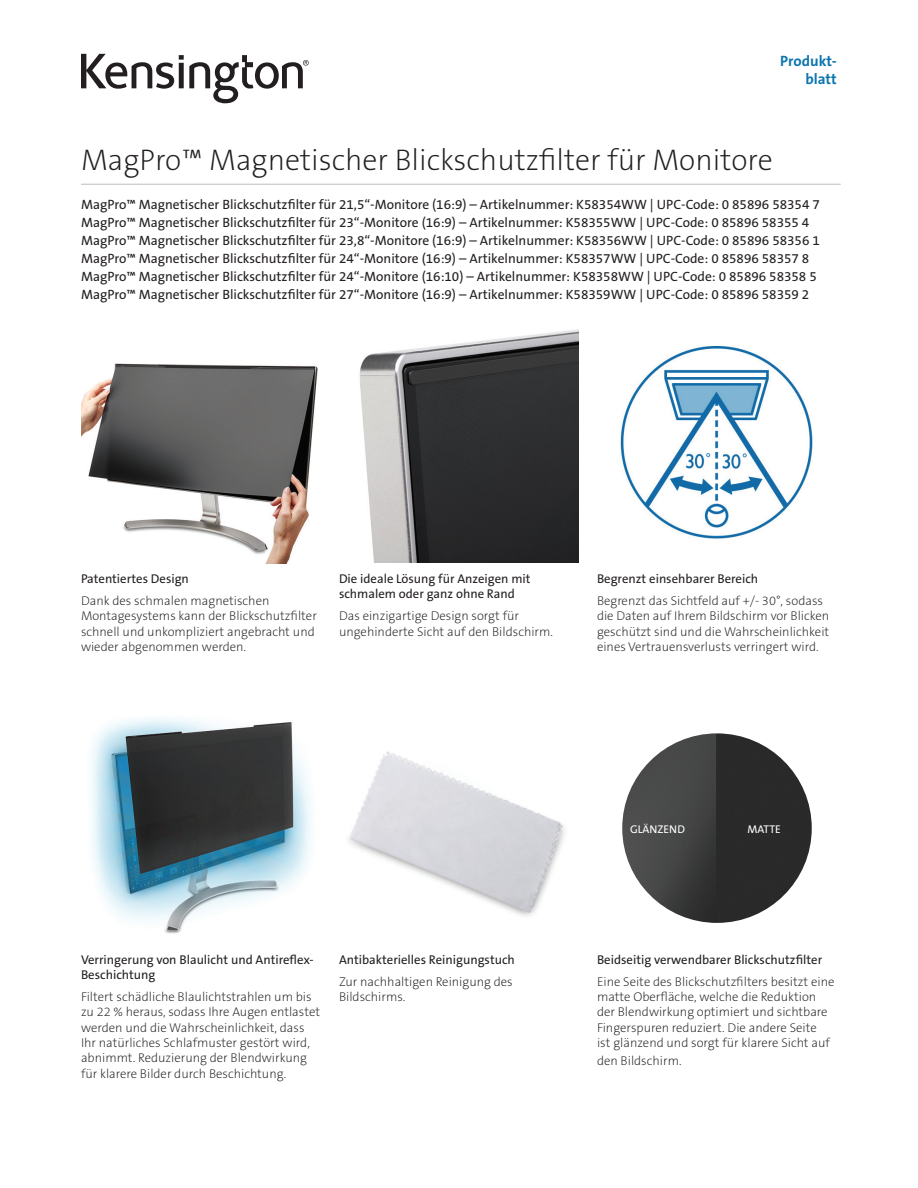
<style>
.page{position:relative;width:918px;height:1188px;background:#fff}
.page>*{position:absolute;margin:0;border:0;box-sizing:border-box;transform-origin:0 0}
.Main_Header{font:30px "The Sans KENSINGTON2 XL";color:#231f20}
.Part_No__UPC{font:15px "The Sans KENSINGTON7 Bd";color:#0e76ae}
.Part_No__UPC-2{font:13.5px "The Sans KENSINGTON5 Rg";color:#231f20}
.Body{font:12.75px/15.3px "The Sans KENSINGTON2 XL";color:#231f20}
.Body-2{font:12.75px/15.3px "The Sans KENSINGTON5 Rg";color:#231f20}
.Body-3{font:11.25px "The Sans KENSINGTON5 Rg";color:#fff}
</style>
<div class="page">
<svg style="left:81px;top:54px;width:228px;height:49px"></svg>
<img style="left:91px;top:718px;width:220px;height:216px">
<img style="left:81px;top:363px;width:237px;height:200px">
<img style="left:622px;top:733px;width:190px;height:190px;border-radius:95px">
<img style="left:348px;top:751px;width:217px;height:165px">
<img style="left:359px;top:329px;width:220px;height:234px">
<img style="left:620px;top:346px;width:193px;height:193px">
<hr style="left:81px;top:184px;width:760px;height:1px;background:#bcbdc0">
<p class="Part_No__UPC" style="left:780px;top:53px;width:58px">Produkt-</p>
<p class="Part_No__UPC" style="left:805px;top:71px;width:33px">blatt</p>
<p class="Main_Header" style="left:81px;top:144px;width:693px">MagPro™ Magnetischer Blickschutzfilter für Monitore</p>
<p class="Part_No__UPC-2" style="left:81px;top:197px;width:740px">MagPro™ Magnetischer Blickschutzfilter für 21,5“-Monitore (16:9) – Artikelnummer: K58354WW | UPC-Code: 0 85896 58354 7</p>
<p class="Part_No__UPC-2" style="left:81px;top:215px;width:730px">MagPro™ Magnetischer Blickschutzfilter für 23“-Monitore (16:9) – Artikelnummer: K58355WW | UPC-Code: 0 85896 58355 4</p>
<p class="Part_No__UPC-2" style="left:81px;top:233px;width:740px">MagPro™ Magnetischer Blickschutzfilter für 23,8“-Monitore (16:9) – Artikelnummer: K58356WW | UPC-Code: 0 85896 58356 1</p>
<p class="Part_No__UPC-2" style="left:81px;top:251px;width:730px">MagPro™ Magnetischer Blickschutzfilter für 24“-Monitore (16:9) – Artikelnummer: K58357WW | UPC-Code: 0 85896 58357 8</p>
<p class="Part_No__UPC-2" style="left:81px;top:269px;width:737px">MagPro™ Magnetischer Blickschutzfilter für 24“-Monitore (16:10) – Artikelnummer: K58358WW | UPC-Code: 0 85896 58358 5</p>
<p class="Part_No__UPC-2" style="left:81px;top:287px;width:730px">MagPro™ Magnetischer Blickschutzfilter für 27“-Monitore (16:9) – Artikelnummer: K58359WW | UPC-Code: 0 85896 58359 2</p>
<p class="Body-2" style="left:81px;top:571px;width:109px">Patentiertes Design</p>
<p class="Body" style="left:81px;top:593px;width:237px">Dank des schmalen magnetischen Montagesystems kann der Blickschutzfilter schnell und unkompliziert angebracht und wieder abgenommen werden.</p>
<p class="Body-2" style="left:339px;top:571px;width:193px">Die ideale Lösung für Anzeigen mit schmalem oder ganz ohne Rand</p>
<p class="Body" style="left:339px;top:609px;width:216px">Das einzigartige Design sorgt für ungehinderte Sicht auf den Bildschirm.</p>
<p class="Body-2" style="left:597px;top:571px;width:163px">Begrenzt einsehbarer Bereich</p>
<p class="Body" style="left:597px;top:593px;width:234px">Begrenzt das Sichtfeld auf +/- 30°, sodass die Daten auf Ihrem Bildschirm vor Blicken geschützt sind und die Wahrscheinlichkeit eines Vertrauensverlusts verringert wird.</p>
<p class="Body-2" style="left:81px;top:952px;width:234px">Verringerung von Blaulicht und Antireflex-<br>Beschichtung</p>
<p class="Body" style="left:81px;top:989px;width:241px">Filtert schädliche Blaulichtstrahlen um bis zu 22 % heraus, sodass Ihre Augen entlastet werden und die Wahrscheinlichkeit, dass Ihr natürliches Schlafmuster gestört wird, abnimmt. Reduzierung der Blendwirkung für klarere Bilder durch Beschichtung.</p>
<p class="Body-2" style="left:339px;top:952px;width:177px">Antibakterielles Reinigungstuch</p>
<p class="Body" style="left:339px;top:974px;width:175px">Zur nachhaltigen Reinigung des<br>Bildschirms.</p>
<p class="Body-3" style="left:630px;top:823px;width:56px">GLÄNZEND</p>
<p class="Body-3" style="left:748px;top:823px;width:35px">MATTE</p>
<p class="Body-2" style="left:597px;top:952px;width:227px">Beidseitig verwendbarer Blickschutzfilter</p>
<p class="Body" style="left:597px;top:974px;width:239px">Eine Seite des Blickschutzfilters besitzt eine matte Oberfläche, welche die Reduktion der Blendwirkung optimiert und sichtbare Fingerspuren reduziert. Die andere Seite<br>ist glänzend und sorgt für klarere Sicht auf</p>
<p class="Body" style="left:597px;top:1053px;width:86px">den Bildschirm.</p>
</div>
